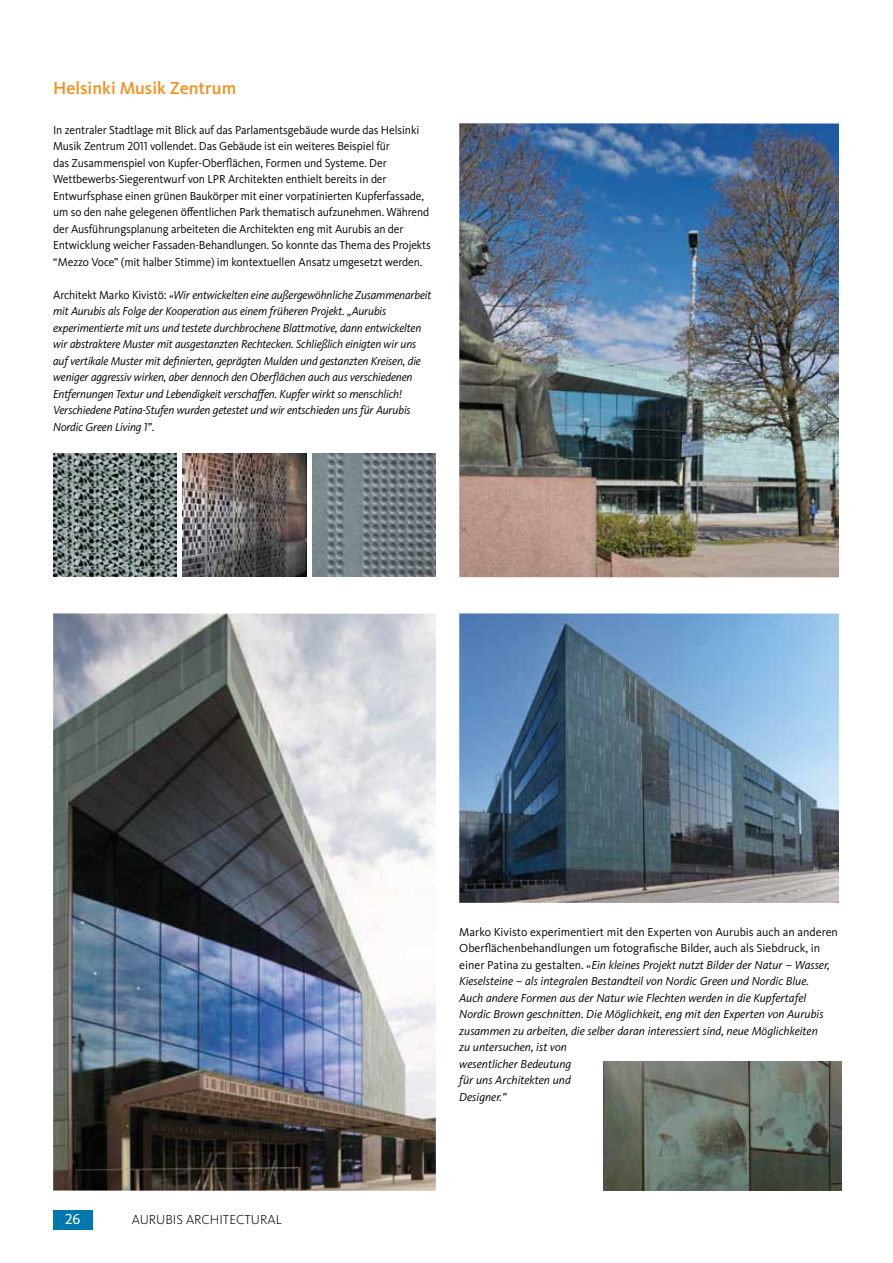
<style>
.page{position:relative;width:893px;height:1263px;background:#fff}
.page>*{position:absolute;margin:0;border:0;box-sizing:border-box;transform-origin:0 0}
.t1{font:500 18px "Kievit Pro";color:#f3901d}
.t2{font:15px "Kievit Pro";color:#fff}
.t3{font:300 13.5px "Kievit Pro";color:#000}
.t4{font:italic 12px/16.5px "Kievit Pro";letter-spacing:-.01em;color:#000}
.t5{font:12px/16.5px "Kievit Pro";letter-spacing:-.01em;color:#000}
.s1{font-style:normal}
</style>
<div class="page">
<div style="left:53px;top:1210px;width:39px;height:19px;background:#0078ae"></div>
<img style="left:459px;top:123px;width:380px;height:454px">
<img style="left:459px;top:613px;width:380px;height:290px">
<img style="left:53px;top:613px;width:383px;height:578px">
<img style="left:603px;top:1061px;width:239px;height:130px">
<img style="left:53px;top:453px;width:124px;height:124px">
<img style="left:183px;top:453px;width:123px;height:124px">
<img style="left:312px;top:453px;width:124px;height:124px">
<h1 class="t1" style="left:53px;top:78px;width:185px">Helsinki Musik Zentrum</h1>
<p class="t5" style="left:53px;top:122px;width:379px">In zentraler Stadtlage mit Blick auf das Parlamentsgebäude wurde das Helsinki Musik Zentrum 2011 vollendet. Das Gebäude ist ein weiteres Beispiel für<br>das Zusammenspiel von Kupfer-Oberflächen, Formen und Systeme. Der Wettbewerbs-Siegerentwurf von LPR Architekten enthielt bereits in der Entwurfsphase einen grünen Baukörper mit einer vorpatinierten Kupferfassade, um so den nahe gelegenen öffentlichen Park thematisch aufzunehmen. Während der Ausführungsplanung arbeiteten die Architekten eng mit Aurubis an der Entwicklung weicher Fassaden-Behandlungen. So konnte das Thema des Projekts “Mezzo Voce” (mit halber Stimme) im kontextuellen Ansatz umgesetzt werden.</p>
<p class="t4" style="left:53px;top:287px;width:380px"><span class="s1">Architekt Marko Kivistö:</span> “Wir entwickelten eine außergewöhnliche Zusammenarbeit mit Aurubis als Folge der Kooperation aus einem früheren Projekt. „Aurubis experimentierte mit uns und testete durchbrochene Blattmotive, dann entwickelten wir abstraktere Muster mit ausgestanzten Rechtecken. Schließlich einigten wir uns auf vertikale Muster mit definierten, geprägten Mulden und gestanzten Kreisen, die weniger aggressiv wirken, aber dennoch den Oberflächen auch aus verschiedenen Entfernungen Textur und Lebendigkeit verschaffen. Kupfer wirkt so menschlich!<br>Verschiedene Patina-Stufen wurden getestet und wir entschieden uns für Aurubis Nordic Green Living 1”<span class="s1">.</span></p>
<p class="t2" style="left:65px;top:1210px;width:17px">26</p>
<p class="t3" style="left:132px;top:1212px;width:152px">AURUBIS ARCHITECTURAL</p>
<p class="t4" style="left:459px;top:923px;width:380px"><span class="s1">Marko Kivisto experimentiert mit den Experten von Aurubis auch an anderen Oberflächenbehandlungen um fotografische Bilder, auch als Siebdruck, in einer Patina zu gestalten. “</span>Ein kleines Projekt nutzt Bilder der Natur – Wasser, Kieselsteine – als integralen Bestandteil von Nordic Green und Nordic Blue.<br>Auch andere Formen aus der Natur wie Flechten werden in die Kupfertafel Nordic Brown geschnitten. Die Möglichkeit, eng mit den Experten von Aurubis zusammen zu arbeiten, die selber daran interessiert sind, neue Möglichkeiten<br>zu untersuchen, ist von<br>wesentlicher Bedeutung<br>für uns Architekten und<br>Designer.”</p>
</div>
